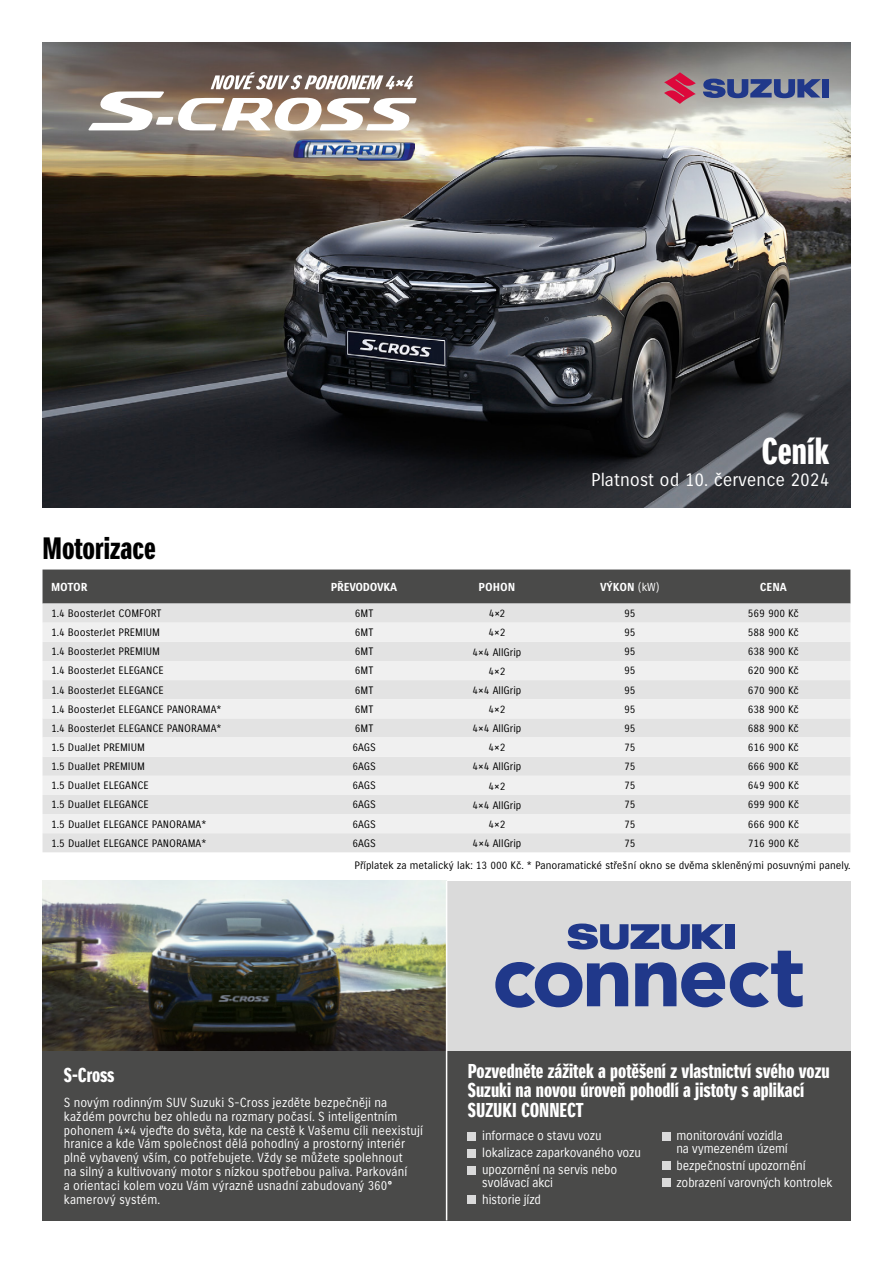
<style>
.page{position:relative;width:893px;height:1263px;background:#fff}
.page>*{position:absolute;margin:0;border:0;box-sizing:border-box;transform-origin:0 0}
.t1{font:36px "Suzuki CE Headline";color:#fff}
.t2{font:30px "Suzuki CE Headline";color:#000}
.t3{font:19.5px/19.5px "Suzuki CE Headline";color:#fff}
.t4{font:18px "Suzuki CE";color:#fff}
.t5{font:12.75px/13.8px "Suzuki CE";letter-spacing:.005em;color:#fff;scale:.95 1}
.t6{font:12.75px/17px "Suzuki PRO Regular";letter-spacing:-.01em;color:#fff;scale:.95 1}
.t7{font:700 11.25px "Suzuki CE";letter-spacing:-.01em;color:#fff}
.t8{font:10.5px/21.9px "Suzuki CE";color:#000}
.t9{font:10.5px "Suzuki PRO Regular";color:#000}
.s1{font-weight:400}
.s2{font-family:"Suzuki PRO Regular"}
</style>
<div class="page">
<img style="left:43px;top:43px;width:807px;height:464px">
<div style="left:43px;top:1050px;width:807px;height:170px;background:#4a4a49"></div>
<svg style="left:664px;top:72px;width:32px;height:32px"></svg>
<div style="left:822px;top:79px;width:7px;height:19px;background:#20388a"></div>
<svg style="left:703px;top:79px;width:118px;height:19px;background:#516092"></svg>
<svg style="left:88px;top:72px;width:329px;height:59px"></svg>
<div style="left:43px;top:569px;width:807px;height:34px;background:#4a4a49"></div>
<div style="left:43px;top:603px;width:807px;height:249px;background:#e3e3e3"></div>
<svg style="left:43px;top:623px;width:807px;height:210px;fill:#f0f0f0"></svg>
<img style="left:294px;top:138px;width:120px;height:23px">
<div style="left:447px;top:881px;width:404px;height:169px;background:#dadada"></div>
<svg style="left:495px;top:923px;width:308px;height:85px"></svg>
<div style="left:468px;top:1132px;width:8px;height:8px;background:#dadada"></div>
<div style="left:468px;top:1149px;width:8px;height:8px;background:#dadada"></div>
<div style="left:468px;top:1166px;width:8px;height:8px;background:#dadada"></div>
<div style="left:468px;top:1196px;width:8px;height:8px;background:#dadada"></div>
<div style="left:662px;top:1132px;width:8px;height:8px;background:#dadada"></div>
<div style="left:662px;top:1162px;width:8px;height:8px;background:#dadada"></div>
<div style="left:662px;top:1179px;width:8px;height:8px;background:#dadada"></div>
<img style="left:43px;top:881px;width:403px;height:169px">
<hr style="left:446px;top:881px;width:1px;height:339px;background:#fff">
<h1 class="t1" style="left:761px;top:431px;width:69px">Ceník</h1>
<h3 class="t4" style="left:591px;top:469px;width:240px">Platnost od 10. července 2024</h3>
<h2 class="t2" style="left:43px;top:531px;width:115px">Motorizace</h2>
<p class="t7" style="left:51px;top:580px;width:38px">MOTOR</p>
<p class="t7" style="left:331px;top:580px;width:68px">PŘEVODOVKA</p>
<p class="t7" style="left:479px;top:580px;width:38px">POHON</p>
<p class="t7" style="left:600px;top:580px;width:61px">VÝKON <span class="s1">(kW)</span></p>
<p class="t7" style="left:760px;top:580px;width:29px">CENA</p>
<p class="t8" style="left:51px;top:602px;width:112px">1.4 BoosterJet COMFORT</p>
<p class="t8" style="left:355px;top:602px;width:20px">6MT</p>
<p class="t9" style="left:489px;top:607px;width:18px">4×2</p>
<p class="t8" style="left:624px;top:602px;width:13px">95</p>
<p class="t8" style="left:748px;top:602px;width:53px">569 900 Kč</p>
<p class="t8" style="left:51px;top:622px;width:110px">1.4 BoosterJet PREMIUM</p>
<p class="t8" style="left:355px;top:622px;width:20px">6MT</p>
<p class="t9" style="left:488px;top:626px;width:19px">4×2</p>
<p class="t8" style="left:624px;top:622px;width:13px">95</p>
<p class="t8" style="left:748px;top:622px;width:53px">588 900 Kč</p>
<p class="t8" style="left:51px;top:641px;width:110px">1.4 BoosterJet PREMIUM</p>
<p class="t8" style="left:355px;top:641px;width:20px">6MT</p>
<p class="t9" style="left:473px;top:645px;width:50px">4×4 AllGrip</p>
<p class="t8" style="left:624px;top:641px;width:13px">95</p>
<p class="t8" style="left:748px;top:641px;width:53px">638 900 Kč</p>
<p class="t8" style="left:51px;top:660px;width:114px">1.4 BoosterJet ELEGANCE</p>
<p class="t8" style="left:355px;top:660px;width:20px">6MT</p>
<p class="t9" style="left:488px;top:665px;width:19px">4×2</p>
<p class="t8" style="left:624px;top:660px;width:13px">95</p>
<p class="t8" style="left:748px;top:660px;width:53px">620 900 Kč</p>
<p class="t8" style="left:51px;top:679px;width:114px">1.4 BoosterJet ELEGANCE</p>
<p class="t8" style="left:355px;top:679px;width:20px">6MT</p>
<p class="t9" style="left:473px;top:684px;width:50px">4×4 AllGrip</p>
<p class="t8" style="left:624px;top:679px;width:13px">95</p>
<p class="t8" style="left:748px;top:679px;width:53px">670 900 Kč</p>
<p class="t8" style="left:51px;top:698px;width:172px">1.4 BoosterJet <span class="s2">ELEGANCE</span> PANORAMA*</p>
<p class="t8" style="left:355px;top:698px;width:20px">6MT</p>
<p class="t9" style="left:488px;top:703px;width:19px">4×2</p>
<p class="t8" style="left:624px;top:698px;width:13px">95</p>
<p class="t8" style="left:748px;top:698px;width:53px">638 900 Kč</p>
<p class="t8" style="left:51px;top:718px;width:172px">1.4 BoosterJet <span class="s2">ELEGANCE</span> PANORAMA*</p>
<p class="t8" style="left:355px;top:717px;width:20px">6MT</p>
<p class="t9" style="left:473px;top:722px;width:50px">4×4 AllGrip</p>
<p class="t8" style="left:624px;top:717px;width:13px">95</p>
<p class="t8" style="left:748px;top:717px;width:53px">688 900 Kč</p>
<p class="t8" style="left:51px;top:736px;width:95px">1.5 DualJet PREMIUM</p>
<p class="t8" style="left:352px;top:736px;width:25px">6AGS</p>
<p class="t9" style="left:488px;top:741px;width:19px">4×2</p>
<p class="t8" style="left:624px;top:736px;width:13px">75</p>
<p class="t8" style="left:748px;top:736px;width:53px">616 900 Kč</p>
<p class="t8" style="left:51px;top:756px;width:95px">1.5 DualJet PREMIUM</p>
<p class="t8" style="left:352px;top:756px;width:25px">6AGS</p>
<p class="t9" style="left:473px;top:760px;width:50px">4×4 AllGrip</p>
<p class="t8" style="left:624px;top:756px;width:13px">75</p>
<p class="t8" style="left:748px;top:756px;width:53px">666 900 Kč</p>
<p class="t8" style="left:51px;top:775px;width:99px">1.5 DualJet ELEGANCE</p>
<p class="t8" style="left:352px;top:775px;width:25px">6AGS</p>
<p class="t9" style="left:488px;top:779px;width:19px">4×2</p>
<p class="t8" style="left:624px;top:775px;width:13px">75</p>
<p class="t8" style="left:748px;top:775px;width:53px">649 900 Kč</p>
<p class="t8" style="left:51px;top:794px;width:99px">1.5 DualJet ELEGANCE</p>
<p class="t8" style="left:352px;top:794px;width:25px">6AGS</p>
<p class="t9" style="left:473px;top:798px;width:50px">4×4 AllGrip</p>
<p class="t8" style="left:624px;top:794px;width:13px">75</p>
<p class="t8" style="left:748px;top:794px;width:53px">699 900 Kč</p>
<p class="t8" style="left:51px;top:813px;width:157px">1.5 DualJet ELEGANCE PANORAMA*</p>
<p class="t8" style="left:352px;top:813px;width:25px">6AGS</p>
<p class="t9" style="left:489px;top:818px;width:19px">4×2</p>
<p class="t8" style="left:624px;top:813px;width:13px">75</p>
<p class="t8" style="left:748px;top:813px;width:53px">666 900 Kč</p>
<p class="t8" style="left:51px;top:832px;width:157px">1.5 DualJet ELEGANCE PANORAMA*</p>
<p class="t8" style="left:353px;top:832px;width:25px">6AGS</p>
<p class="t9" style="left:473px;top:837px;width:50px">4×4 AllGrip</p>
<p class="t8" style="left:624px;top:832px;width:13px">75</p>
<p class="t8" style="left:354px;top:832px;width:498px;text-indent:393px">716 900 Kč<br>Příplatek za metalický lak: 13 000 Kč. * Panoramatické střešní okno se dvěma skleněnými posuvnými panely.</p>
<h3 class="t3" style="left:64px;top:1066px;width:52px">S-Cross</h3>
<p class="t5" style="left:64px;top:1096px;width:380px">S novým rodinným SUV Suzuki S-Cross jezděte bezpečněji na každém povrchu bez ohledu na rozmary počasí. S inteligentním pohonem 4<span class="s2">×</span>4 vjeďte do světa, kde na cestě k Vašemu cíli neexistují hranice a kde Vám společnost dělá pohodlný a prostorný interiér plně vybavený vším, co potřebujete. Vždy se můžete spolehnout<br>na silný a kultivovaný motor s nízkou spotřebou paliva. Parkování<br>a orientaci kolem vozu Vám výrazně usnadní zabudovaný 360° kamerový systém.</p>
<h3 class="t3" style="left:468px;top:1061px;width:363px">Pozvedněte zážitek a potěšení z vlastnictví svého vozu<br>Suzuki na novou úroveň pohodlí a jistoty s aplikací<br>SUZUKI CONNECT</h3>
<p class="t6" style="left:482px;top:1127px;width:169px">informace o stavu vozu lokalizace zaparkovaného vozu upozornění na servis nebo</p>
<p class="t6" style="left:482px;top:1174px;width:76px">svolávací akci historie jízd</p>
<p class="t6" style="left:676px;top:1129px;width:119px;line-height:12.8px">monitorování vozidla na vymezeném území</p>
<p class="t6" style="left:676px;top:1157px;width:166px">bezpečnostní upozornění zobrazení varovných kontrolek</p>
</div>
